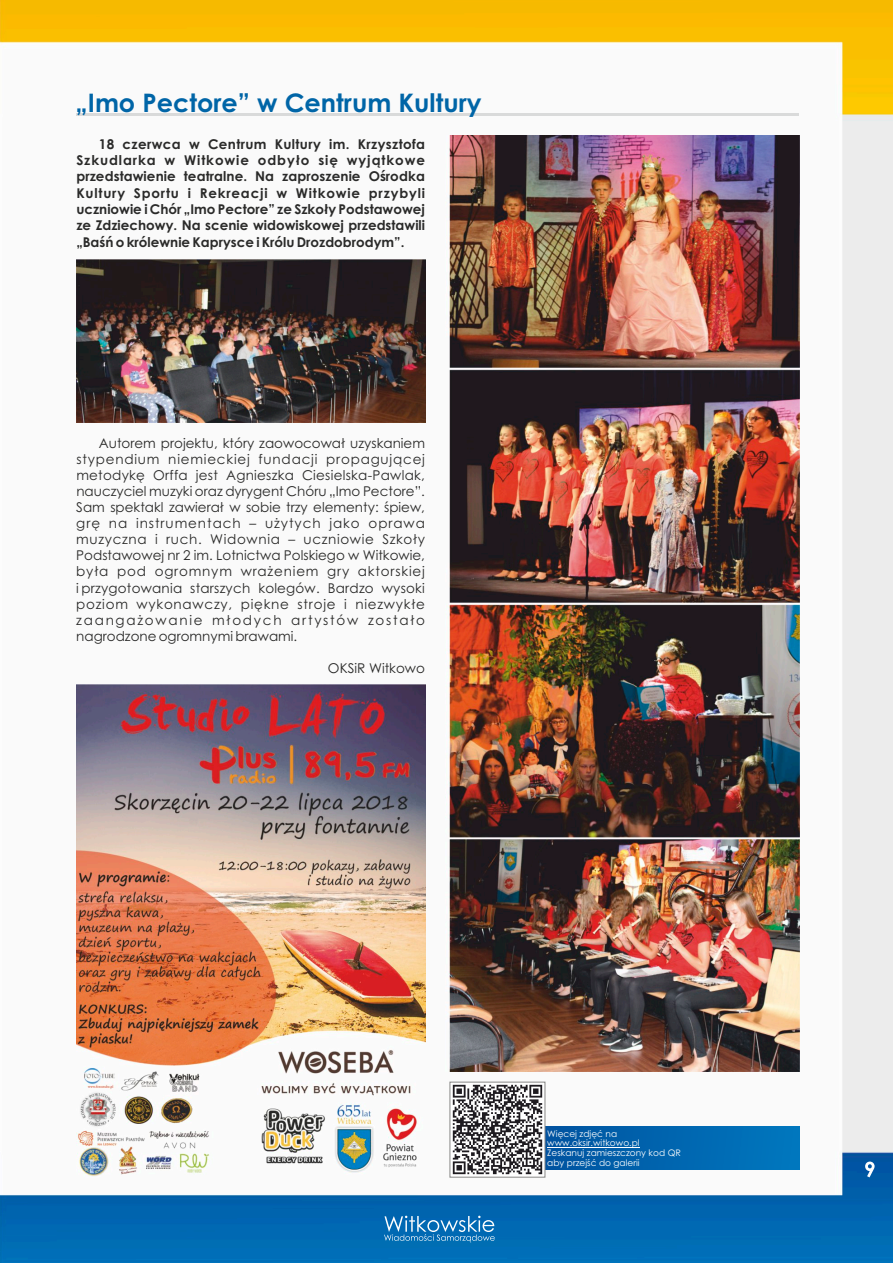
<style>
.page{position:relative;width:893px;height:1263px;background:#fff}
.page>*{position:absolute;margin:0;border:0;box-sizing:border-box;transform-origin:0 0}
.t1{font:700 25.5px "Century Gothic";color:#0065a7}
.t2{font:13.5px/16px "Century Gothic";color:#2a2a29;text-align:justify}
.t3{font:700 13.5px/16.4px "Century Gothic";color:#2a2a29;text-align:justify}
.t4{font:9px/9.6px "Century Gothic";color:#fefefe}
</style>
<div class="page">
<img style="left:0;top:0;width:893px;height:1263px">
<svg style="left:865px;top:1161px;width:10px;height:16px"></svg>
<svg style="left:384px;top:1216px;width:111px;height:26px;background:#3386c1"></svg>
<hr style="left:76px;top:113px;width:723px;height:2px;background:#d9dada">
<img style="left:446px;top:135px;width:353px;height:936px">
<img style="left:76px;top:684px;width:349px;height:493px">
<img style="left:76px;top:259px;width:349px;height:164px">
<div style="left:544px;top:1127px;width:255px;height:42px;background:linear-gradient(to right,#0053a0,#0078be)"></div>
<hr style="left:547px;top:1147px;width:93px;height:1px;background:#fefefe">
<svg style="left:449px;top:1081px;width:97px;height:97px"></svg>
<img style="left:452px;top:1084px;width:91px;height:91px">
<h1 class="t1" style="left:76px;top:93px;width:407px">„Imo Pectore” w Centrum Kultury</h1>
<p class="t3" style="left:76px;top:137px;width:350px;text-indent:23px">18 czerwca w Centrum Kultury im. Krzysztofa Szkudlarka w Witkowie odbyło się wyjątkowe przedstawienie teatralne. Na zaproszenie Ośrodka Kultury Sportu i Rekreacji w Witkowie przybyli uczniowie i Chór „Imo Pectore” ze Szkoły Podstawowej ze Zdziechowy. Na scenie widowiskowej przedstawili „Baśń o królewnie Kaprysce i Królu Drozdobrodym”.</p>
<p class="t2" style="left:76px;top:436px;width:350px;text-indent:23px">Autorem projektu, który zaowocował uzyskaniem stypendium niemieckiej fundacji propagującej metodykę Orffa jest Agnieszka Ciesielska-Pawlak, nauczyciel muzyki oraz dyrygent Chóru „Imo Pectore”.<br>Sam spektakl zawierał w sobie trzy elementy: śpiew, grę na instrumentach – użytych jako oprawa muzyczna i ruch. Widownia – uczniowie Szkoły Podstawowej nr 2 im. Lotnictwa Polskiego w Witkowie, była pod ogromnym wrażeniem gry aktorskiej i przygotowania starszych kolegów. Bardzo wysoki poziom wykonawczy, piękne stroje i niezwykłe zaangażowanie młodych artystów zostało nagrodzone ogromnymi brawami.</p>
<p class="t2" style="left:328px;top:661px;width:98px">OKSiR Witkowo</p>
<p class="t4" style="left:547px;top:1129px;width:135px">Więcej zdjęć na www.oksir.witkowo.pl<br>Zeskanuj zamieszczony kod QR aby przejść do galerii</p>
</div>
